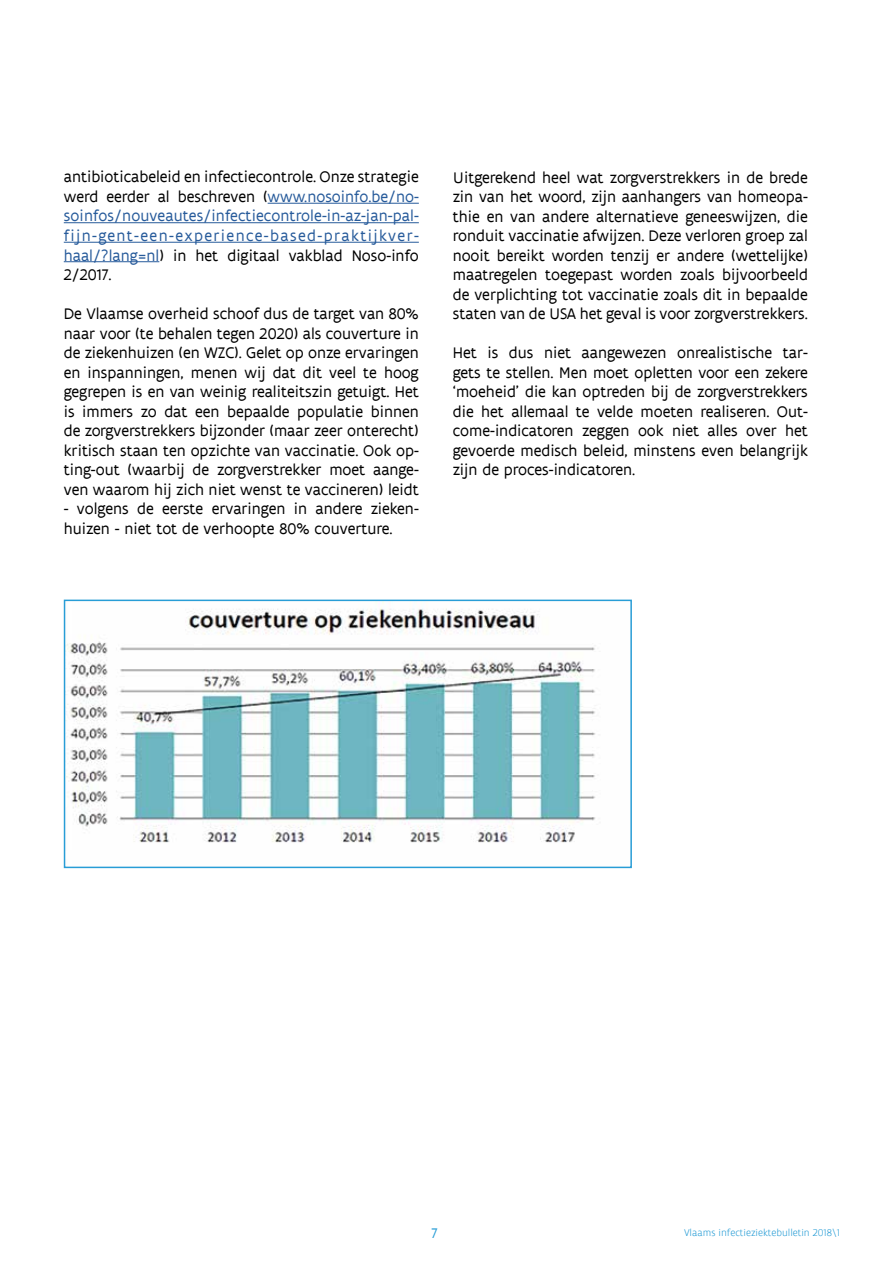
<style>
.page{position:relative;width:893px;height:1263px;background:#fff}
.page>*{position:absolute;margin:0;border:0;box-sizing:border-box;transform-origin:0 0}
.t1{font:16.5px/19.5px "Flanders Art Sans";color:#000;text-align:justify}
.t2{font:16.5px/19.5px "Flanders Art Sans";color:#275b9b;text-align:justify}
.t3{font:15px "Flanders Art Sans";color:#289dd6}
.t4{font:300 10.5px "Flanders Art Sans";color:#289dd6}
.s1{color:#000}
</style>
<div class="page">
<hr style="left:268px;top:203px;width:151px;height:1px;background:#275b9b">
<hr style="left:64px;top:222px;width:355px;height:1px;background:#275b9b">
<hr style="left:64px;top:242px;width:355px;height:1px;background:#275b9b">
<hr style="left:64px;top:261px;width:95px;height:1px;background:#275b9b">
<img style="left:67px;top:607px;width:529px;height:236px">
<div style="left:64px;top:600px;width:568px;height:268px;border:2px solid #289dd6"></div>
<p class="t2" style="left:64px;top:168px;width:357px"><span class="s1">antibioticabeleid en infectiecontrole. Onze strategie werd eerder al beschreven (</span>www.nosoinfo.be/no&shy;soinfos/nouveautes/infectiecontrole-in-az-jan-pal&shy;fijn-gent-een-experience-based-praktijkver&shy;haal/?lang=nl<span class="s1">) in het digitaal vakblad Noso-info 2/2017.</span></p>
<p class="t1" style="left:64px;top:304px;width:357px">De Vlaamse overheid schoof dus de target van 80% naar voor (te behalen tegen 2020) als couverture in de ziekenhuizen (en WZC). Gelet op onze ervaringen en inspanningen, menen wij dat dit veel te hoog gegrepen is en van weinig realiteitszin getuigt. Het is immers zo dat een bepaalde populatie binnen de zorgverstrekkers bijzonder (maar zeer onterecht) kritisch staan ten opzichte van vaccinatie. Ook op&shy;ting-out (waarbij de zorgverstrekker moet aange&shy;ven waarom hij zich niet wenst te vaccineren) leidt</p>
<p class="t1" style="left:64px;top:499px;width:357px">- volgens de eerste ervaringen in andere zieken&shy;huizen - niet tot de verhoopte 80% couverture.</p>
<p class="t1" style="left:453px;top:168px;width:357px">Uitgerekend heel wat zorgverstrekkers in de brede zin van het woord, zijn aanhangers van homeopa&shy;thie en van andere alternatieve geneeswijzen, die ronduit vaccinatie afwijzen. Deze verloren groep zal nooit bereikt worden tenzij er andere (wettelijke) maatregelen toegepast worden zoals bijvoorbeeld de verplichting tot vaccinatie zoals dit in bepaalde staten van de USA het geval is voor zorgverstrekkers.</p>
<p class="t1" style="left:453px;top:343px;width:357px">Het is dus niet aangewezen onrealistische tar&shy;gets te stellen. Men moet opletten voor een zekere ‘moeheid’ die kan optreden bij de zorgverstrekkers die het allemaal te velde moeten realiseren. Out&shy;come-indicatoren zeggen ook niet alles over het gevoerde medisch beleid, minstens even belangrijk zijn de proces-indicatoren.</p>
<p class="t3" style="left:431px;top:1224px;width:8px">7</p>
<p class="t4" style="left:684px;top:1227px;width:157px">Vlaams infectieziektebulletin 2018\1</p>
</div>
